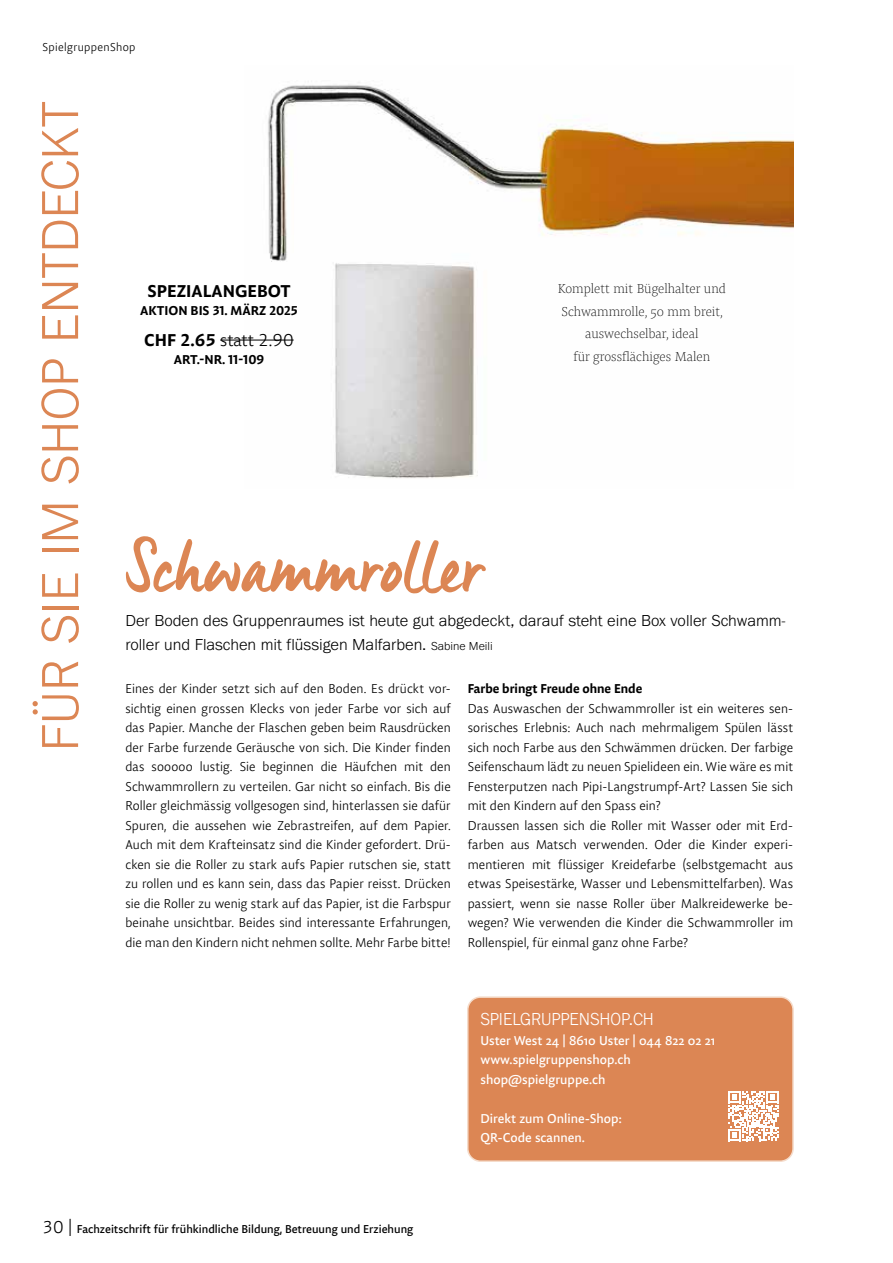
<style>
.page{position:relative;width:893px;height:1263px;background:#fff}
.page>*{position:absolute;margin:0;border:0;box-sizing:border-box;transform-origin:0 0}
.t1{font:72px "Manus Smooth";letter-spacing:.015em;color:#dc8654}
.t2{font:300 54px "Franklin Gothic URW";color:#dc8654}
.t3{font:300 18px "Franklin Gothic URW";color:#fff;scale:.95 1}
.t4{font:300 18px "Pensum Sans";color:#000}
.t5{font:700 18px "Pensum Sans";color:#000}
.t6{font:300 16.5px/24px "Franklin Gothic URW";color:#000}
.t7{font:300 13.5px/19.5px "Pensum Sans";letter-spacing:.01em;color:#000;text-align:justify}
.t8{font:13.5px/19.5px "Pensum Sans";color:#fff}
.t9{font:200 13.5px/22.5px "Pensum Pro";color:#000;text-align:center}
.t10{font:700 13.5px "Pensum Sans";color:#000}
.t11{font:700 13.5px "Pensum Sans";color:#000;scale:.95 1}
.t12{font:12px "Pensum Sans";color:#000}
.t13{font:300 12px "Pensum Sans";letter-spacing:.03em;color:#000}
.s1{font-weight:700}
.s2{font-size:12px}
.s3{font-weight:300;font-size:18px}
</style>
<div class="page">
<img style="left:245px;top:82px;width:548px;height:396px">
<div style="left:468px;top:997px;width:325px;height:164px;background:#dc8654;border-radius:13px"></div>
<div style="left:467px;top:996px;width:327px;height:166px;border:2px solid #f5dccb;border-radius:13px"></div>
<svg style="left:728px;top:1091px;width:50px;height:50px"></svg>
<hr style="left:220px;top:340px;width:74px;height:1px;background:#000">
<p class="t13" style="left:43px;top:39px;width:94px">SpielgruppenShop</p>
<h2 class="t2" style="left:26px;top:752px;width:652px;rotate:-90deg">FÜR SIE IM SHOP ENTDECKT</h2>
<h3 class="t5" style="left:148px;top:278px;width:145px">SPEZIALANGEBOT</h3>
<p class="t10" style="left:140px;top:301px;width:159px">AKTION BIS 31. MÄRZ 2025</p>
<h3 class="t4" style="left:144px;top:328px;width:151px"><span class="s1">CHF 2.65</span> statt 2.90</h3>
<p class="t10" style="left:174px;top:350px;width:92px">ART.-NR. 11-109</p>
<h1 class="t1" style="left:125px;top:524px;width:359px">Schwammroller</h1>
<p class="t9" style="left:558px;top:278px;width:170px">Komplett mit Bügelhalter und<br>Schwammrolle, 50 mm breit, auswechselbar, ideal<br>für grossflächiges Malen</p>
<p class="t6" style="left:125px;top:608px;width:662px">Der Boden des Gruppenraumes ist heute gut abgedeckt, darauf steht eine Box voller Schwamm&shy;roller und Flaschen mit flüssigen Malfarben. <span class="s2">Sabine Meili</span></p>
<p class="t7" style="left:125px;top:679px;width:327px">Eines der Kinder setzt sich auf den Boden. Es drückt vor&shy;sichtig einen grossen Klecks von jeder Farbe vor sich auf das Papier. Manche der Flaschen geben beim Rausdrücken der Farbe furzende Geräusche von sich. Die Kinder finden das sooooo lustig. Sie beginnen die Häufchen mit den Schwammrollern zu verteilen. Gar nicht so einfach. Bis die Roller gleichmässig vollgesogen sind, hinterlassen sie dafür Spuren, die aussehen wie Zebrastreifen, auf dem Papier.<br>Auch mit dem Krafteinsatz sind die Kinder gefordert. Drü&shy;cken sie die Roller zu stark aufs Papier rutschen sie, statt zu rollen und es kann sein, dass das Papier reisst. Drücken sie die Roller zu wenig stark auf das Papier, ist die Farbspur beinahe unsichtbar. Beides sind interessante Erfahrungen, die man den Kindern nicht nehmen sollte. Mehr Farbe bitte!</p>
<p class="t11" style="left:468px;top:679px;width:185px">Farbe bringt Freude ohne Ende</p>
<p class="t7" style="left:468px;top:698px;width:327px;text-align:left">Das Auswaschen der Schwammroller ist ein weiteres sen&shy;sorisches Erlebnis: Auch nach mehrmaligem Spülen lässt sich noch Farbe aus den Schwämmen drücken. Der farbige Seifenschaum lädt zu neuen Spielideen ein. Wie wäre es mit Fensterputzen nach Pipi-Langstrumpf-Art? Lassen Sie sich mit den Kindern auf den Spass ein?<br>Draussen lassen sich die Roller mit Wasser oder mit Erd&shy;farben aus Matsch verwenden. Oder die Kinder experi&shy;mentieren mit flüssiger Kreidefarbe (selbstgemacht aus etwas Speisestärke, Wasser und Lebensmittelfarben). Was passiert, wenn sie nasse Roller über Malkreidewerke be&shy;wegen? Wie verwenden die Kinder die Schwammroller im Rollenspiel, für einmal ganz ohne Farbe?</p>
<h3 class="t3" style="left:480px;top:1008px;width:184px">SPIELGRUPPENSHOP.CH</h3>
<p class="t8" style="left:480px;top:1030px;width:236px">Uster West 24 | 8610 Uster | 044 822 02 21 www.spielgruppenshop.ch shop@spielgruppe.ch</p>
<p class="t8" style="left:480px;top:1108px;width:143px">Direkt zum Online-Shop:<br>QR-Code scannen.</p>
<p class="t12" style="left:43px;top:1221px;width:372px"><span class="s3">30 |</span> Fachzeitschrift für frühkindliche Bildung, Betreuung und Erziehung</p>
</div>
